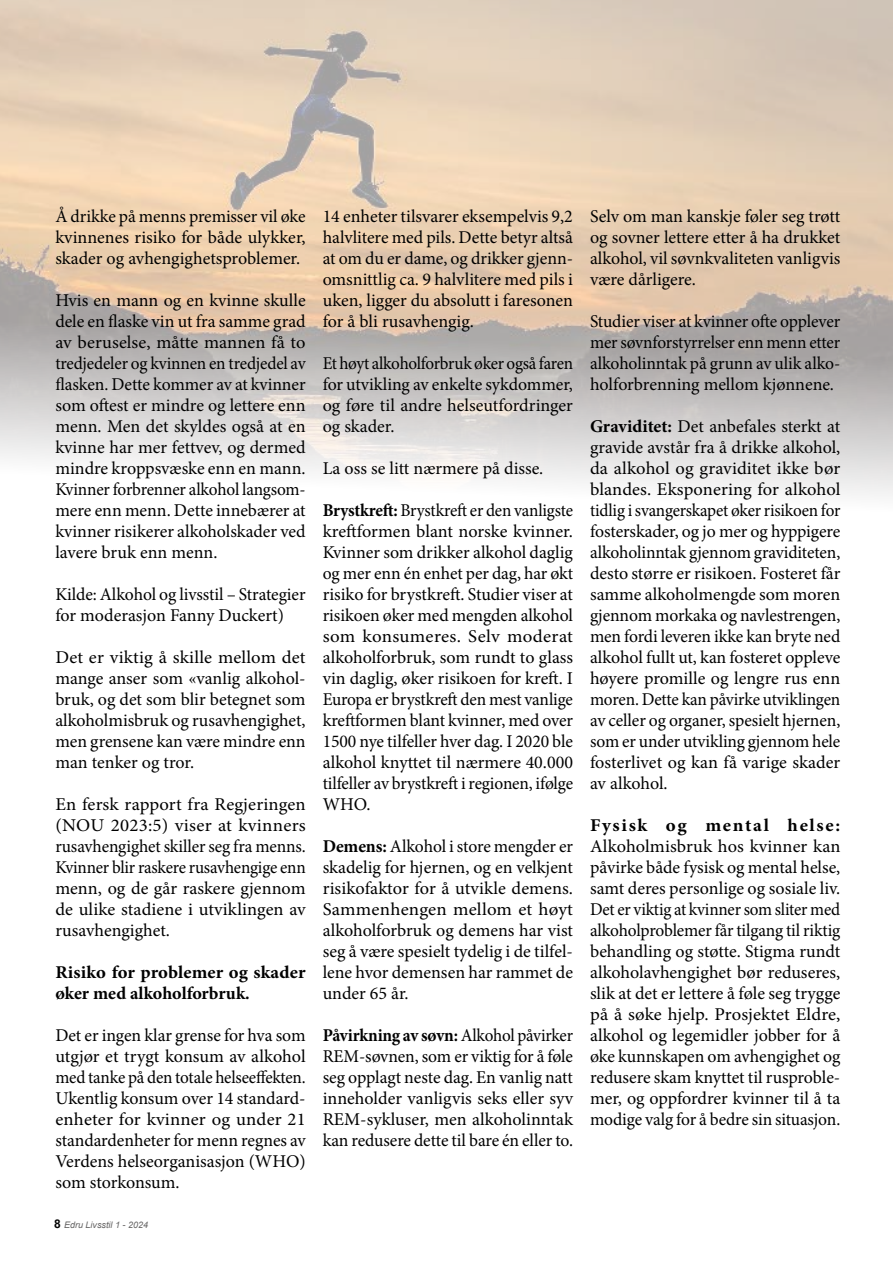
<style>
.page{position:relative;width:893px;height:1263px;background:#fff}
.page>*{position:absolute;margin:0;border:0;box-sizing:border-box;transform-origin:0 0}
.t1{font:18px/21px "Minion Pro";letter-spacing:-.005em;color:#000;text-align:justify}
.t2{font:18px/21px "Minion Pro";letter-spacing:-.005em;color:#000;text-align:justify;scale:.95 1}
.t3{font:18px/21px "Minion Pro";letter-spacing:-.005em;color:#000;text-align:justify;scale:1.04 1}
.t4{font:700 18px/21px "Minion Pro";letter-spacing:.005em;color:#000;scale:1.04 1}
.t5{font:700 18px "Minion Pro";letter-spacing:.09em;color:#000;scale:1.05 1}
.t6{font:italic 9px "Arial";color:#646363}
.s1{font-weight:700;font-style:normal;font-size:12px;color:#000}
.s2{font-weight:700}
</style>
<div class="page">
<img style="left:0;top:0;width:893px;height:496px">
<p class="t1" style="left:55px;top:206px;width:252px">Å drikke på menns premisser vil øke kvinnenes risiko for både ulykker, skader og avhengighetsproblemer.</p>
<p class="t1" style="left:55px;top:290px;width:252px">Hvis en mann og en kvinne skulle dele en flaske vin ut fra samme grad av beruselse, måtte mannen få to tredjedeler og kvinnen en tredjedel av flasken. Dette kommer av at kvinner som oftest er mindre og lettere enn menn. Men det skyldes også at en kvinne har mer fettvev, og dermed mindre kroppsvæske enn en mann.<br>Kvinner forbrenner alkohol langsom&shy;mere enn menn. Dette innebærer at kvinner risikerer alkoholskader ved lavere bruk enn menn.</p>
<p class="t1" style="left:55px;top:584px;width:252px">Kilde: Alkohol og livsstil – Strategier for moderasjon Fanny Duckert)</p>
<p class="t3" style="left:55px;top:647px;width:242px">Det er viktig å skille mellom det mange anser som «vanlig alkohol&shy;bruk, og det som blir betegnet som alkoholmisbruk og rusavhengighet, men grensene kan være mindre enn man tenker og tror.</p>
<p class="t1" style="left:55px;top:794px;width:252px">En fersk rapport fra Regjeringen (NOU 2023:5) viser at kvinners rusavhengighet skiller seg fra menns.<br>Kvinner blir raskere rusavhengige enn menn, og de går raskere gjennom de ulike stadiene i utviklingen av rusavhengighet.</p>
<p class="t4" style="left:55px;top:962px;width:242px">Risiko for problemer og skader øker med alkoholforbruk.</p>
<p class="t1" style="left:55px;top:1025px;width:252px">Det er ingen klar grense for hva som utgjør et trygt konsum av alkohol med tanke på den totale helseeffekten.<br>Ukentlig konsum over 14 standard&shy;enheter for kvinner og under 21 standardenheter for menn regnes av Verdens helseorganisasjon (WHO) som storkonsum.</p>
<p class="t6" style="left:54px;top:1219px;width:96px"><span class="s1">8</span> Edru Livsstil 1 - 2024</p>
<p class="t1" style="left:323px;top:206px;width:252px">14 enheter tilsvarer eksempelvis 9,2 halvlitere med pils. Dette betyr altså at om du er dame, og drikker gjenn&shy;omsnittlig ca. 9 halvlitere med pils i uken, ligger du absolutt i faresonen for å bli rusavhengig.</p>
<p class="t2" style="left:323px;top:353px;width:265px">Et høyt alkoholforbruk øker også faren for utvikling av enkelte sykdommer, og føre til andre helseutfordringer og skader.</p>
<p class="t1" style="left:323px;top:458px;width:222px">La oss se litt nærmere på disse.</p>
<p class="t2" style="left:323px;top:500px;width:265px"><span class="s2">Brystkreft:</span> Brystkreft er den vanligste kreftformen blant norske kvinner.<br>Kvinner som drikker alkohol daglig og mer enn én enhet per dag, har økt risiko for brystkreft. Studier viser at risikoen øker med mengden alkohol som konsumeres. Selv moderat alkoholforbruk, som rundt to glass vin daglig, øker risikoen for kreft. I Europa er brystkreft den mest vanlige kreftformen blant kvinner, med over 1500 nye tilfeller hver dag. I 2020 ble alkohol knyttet til nærmere 40.000 tilfeller av brystkreft i regionen, ifølge WHO.</p>
<p class="t1" style="left:323px;top:836px;width:252px"><span class="s2">Demens:</span> Alkohol i store mengder er skadelig for hjernen, og en velkjent risikofaktor for å utvikle demens.<br>Sammenhengen mellom et høyt alkoholforbruk og demens har vist seg å være spesielt tydelig i de tilfel&shy;lene hvor demensen har rammet de under 65 år.</p>
<p class="t2" style="left:323px;top:1025px;width:265px"><span class="s2">Påvirkning av søvn:</span> Alkohol påvirker REM-søvnen, som er viktig for å føle seg opplagt neste dag. En vanlig natt inneholder vanligvis seks eller syv REM-sykluser, men alkoholinntak kan redusere dette til bare én eller to.</p>
<p class="t1" style="left:590px;top:206px;width:252px">Selv om man kanskje føler seg trøtt og sovner lettere etter å ha drukket alkohol, vil søvnkvaliteten vanligvis være dårligere.</p>
<p class="t1" style="left:590px;top:311px;width:252px">Studier viser at kvinner ofte opplever mer søvnforstyrrelser enn menn etter alkoholinntak på grunn av ulik alko&shy;holforbrenning mellom kjønnene.</p>
<p class="t1" style="left:590px;top:416px;width:252px"><span class="s2">Graviditet:</span> Det anbefales sterkt at gravide avstår fra å drikke alkohol, da alkohol og graviditet ikke bør blandes. Eksponering for alkohol tidlig i svangerskapet øker risikoen for fosterskader, og jo mer og hyppigere alkoholinntak gjennom graviditeten, desto større er risikoen. Fosteret får samme alkoholmengde som moren gjennom morkaka og navlestrengen, men fordi leveren ikke kan bryte ned alkohol fullt ut, kan fosteret oppleve høyere promille og lengre rus enn moren. Dette kan påvirke utviklingen av celler og organer, spesielt hjernen, som er under utvikling gjennom hele fosterlivet og kan få varige skader av alkohol.</p>
<p class="t5" style="left:590px;top:813px;width:240px">Fysisk og mental helse:</p>
<p class="t1" style="left:590px;top:836px;width:252px">Alkoholmisbruk hos kvinner kan påvirke både fysisk og mental helse, samt deres personlige og sosiale liv.<br>Det er viktig at kvinner som sliter med alkoholproblemer får tilgang til riktig behandling og støtte. Stigma rundt alkoholavhengighet bør reduseres, slik at det er lettere å føle seg trygge på å søke hjelp. Prosjektet Eldre, alkohol og legemidler jobber for å øke kunnskapen om avhengighet og redusere skam knyttet til rusproble&shy;mer, og oppfordrer kvinner til å ta modige valg for å bedre sin situasjon.</p>
</div>
